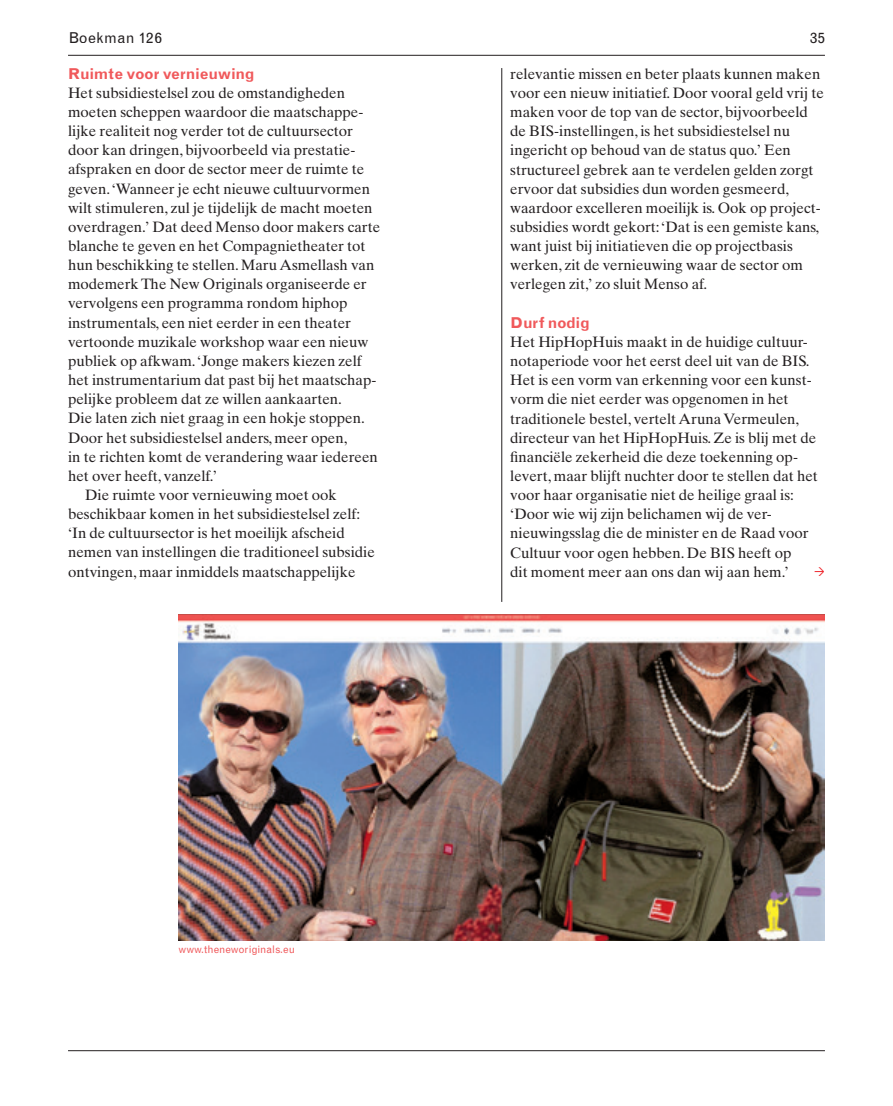
<style>
.page{position:relative;width:893px;height:1106px;background:#fff}
.page>*{position:absolute;margin:0;border:0;box-sizing:border-box;transform-origin:0 0}
.t1{font:15px/19.2px "Times Ten";color:#231f20}
.t2{font:700 15px "Grotesque";letter-spacing:-.02em;color:#f0595b}
.t3{font:15px "Grotesque";letter-spacing:.025em;color:#231f20}
.t4{font:10.5px "Grotesque";letter-spacing:-.005em;color:#f0595b}
</style>
<div class="page">
<hr style="left:68px;top:1050px;width:757px;height:1px;background:#231f20">
<hr style="left:501px;top:68px;width:1px;height:534px;background:#231f20">
<hr style="left:68px;top:55px;width:757px;height:1px;background:#231f20">
<img style="left:179px;top:614px;width:646px;height:326px">
<p class="t3" style="left:68px;top:29px;width:95px">Boekman 126</p>
<p class="t3" style="left:810px;top:29px;width:16px">35</p>
<p class="t2" style="left:68px;top:65px;width:188px">Ruimte voor vernieuwing</p>
<p class="t1" style="left:68px;top:83px;width:278px">Het subsidiestelsel zou de omstandigheden</p>
<p class="t1" style="left:68px;top:102px;width:295px">moeten scheppen waardoor die maatschappe-</p>
<p class="t1" style="left:68px;top:121px;width:287px">lijke realiteit nog verder tot de cultuursector</p>
<p class="t1" style="left:68px;top:140px;width:287px">door kan dringen, bijvoorbeeld via prestatie-</p>
<p class="t1" style="left:68px;top:160px;width:298px">afspraken en door de sector meer de ruimte te</p>
<p class="t1" style="left:68px;top:179px;width:303px">geven. ‘Wanneer je echt nieuwe cultuurvormen</p>
<p class="t1" style="left:68px;top:198px;width:306px">wilt stimuleren, zul je tijdelijk de macht moeten</p>
<p class="t1" style="left:68px;top:217px;width:314px">overdragen.’ Dat deed Menso door makers carte</p>
<p class="t1" style="left:68px;top:236px;width:299px">blanche te geven en het Compagnietheater tot</p>
<p class="t1" style="left:68px;top:255px;width:308px">hun beschikking te stellen. Maru Asmellash van</p>
<p class="t1" style="left:68px;top:274px;width:300px">modemerk The New Originals organiseerde er</p>
<p class="t1" style="left:68px;top:294px;width:281px">vervolgens een programma rondom hiphop</p>
<p class="t1" style="left:68px;top:313px;width:284px">instrumentals, een niet eerder in een theater</p>
<p class="t1" style="left:68px;top:332px;width:302px">vertoonde muzikale workshop waar een nieuw</p>
<p class="t1" style="left:68px;top:351px;width:295px">publiek op afkwam. ‘Jonge makers kiezen zelf</p>
<p class="t1" style="left:68px;top:370px;width:308px">het instrumentarium dat past bij het maatschap-</p>
<p class="t1" style="left:68px;top:389px;width:275px">pelijke probleem dat ze willen aankaarten.</p>
<p class="t1" style="left:68px;top:408px;width:298px">Die laten zich niet graag in een hokje stoppen.</p>
<p class="t1" style="left:68px;top:428px;width:281px">Door het subsidiestelsel anders, meer open,</p>
<p class="t1" style="left:68px;top:447px;width:311px">in te richten komt de verandering waar iedereen</p>
<p class="t1" style="left:68px;top:466px;width:150px">het over heeft, vanzelf.’</p>
<p class="t1" style="left:85px;top:485px;width:253px">Die ruimte voor vernieuwing moet ook</p>
<p class="t1" style="left:68px;top:504px;width:294px">beschikbaar komen in het subsidiestelsel zelf:</p>
<p class="t1" style="left:68px;top:523px;width:278px">‘In de cultuursector is het moeilijk afscheid</p>
<p class="t1" style="left:68px;top:542px;width:308px">nemen van instellingen die traditioneel subsidie</p>
<p class="t1" style="left:68px;top:561px;width:289px">ontvingen, maar inmiddels maatschappelijke</p>
<p class="t1" style="left:510px;top:64px;width:315px">relevantie missen en beter plaats kunnen maken voor een nieuw initiatief. Door vooral geld vrij te maken voor de top van de sector, bijvoorbeeld de BIS-instellingen, is het subsidiestelsel nu ingericht op behoud van de status quo.’ Een structureel gebrek aan te verdelen gelden zorgt ervoor dat subsidies dun worden gesmeerd, waardoor excelleren moeilijk is. Ook op project&shy;subsidies wordt gekort: ‘Dat is een gemiste kans, want juist bij initiatieven die op projectbasis werken, zit de vernieuwing waar de sector om verlegen zit,’ zo sluit Menso af.</p>
<p class="t2" style="left:510px;top:314px;width:81px">Durf nodig</p>
<p class="t1" style="left:510px;top:332px;width:309px">Het HipHopHuis maakt in de huidige cultuur&shy;notaperiode voor het eerst deel uit van de BIS.<br>Het is een vorm van erkenning voor een kunst&shy;vorm die niet eerder was opgenomen in het traditionele bestel, vertelt Aruna Vermeulen, directeur van het HipHopHuis. Ze is blij met de financiële zekerheid die deze toekenning op&shy;levert, maar blijft nuchter door te stellen dat het voor haar organisatie niet de heilige graal is: ‘Door wie wij zijn belichamen wij de ver&shy;nieuwingsslag die de minister en de Raad voor Cultuur voor ogen hebben. De BIS heeft op<br>dit moment meer aan ons dan wij aan hem.’</p>
<p class="t4" style="left:179px;top:943px;width:118px">www.theneworiginals.eu</p>
</div>
